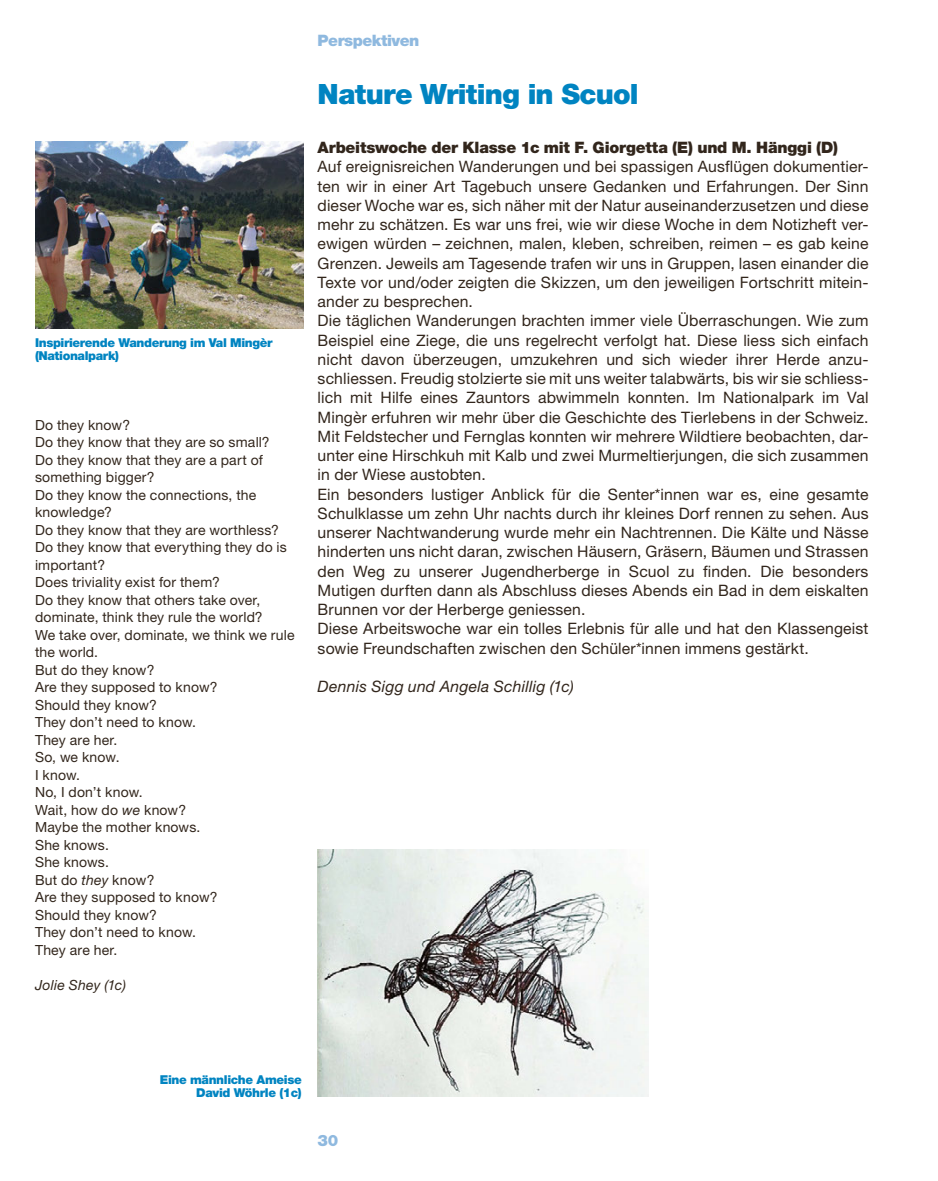
<style>
.page{position:relative;width:938px;height:1181px;background:#fff}
.page>*{position:absolute;margin:0;border:0;box-sizing:border-box;transform-origin:0 0}
.t1{font:900 28px "Helvetica Neue LT Std";letter-spacing:-.025em;color:#0084c1}
.t2{font:15.75px/19.2px "Helvetica Neue LT Std";letter-spacing:.01em;color:#32261c}
.t3{font:900 15.75px "Helvetica Neue LT Std";letter-spacing:-.015em;color:#32261c}
.t4{font:italic 15.75px "Helvetica Neue LT Std";letter-spacing:.015em;color:#32261c}
.t5{font:900 15.75px "Helvetica Neue LT Std";letter-spacing:-.03em;color:#8fb9df}
.t6{font:14px/17.5px "Helvetica Neue LT Std";letter-spacing:.01em;color:#32261c}
.t7{font:italic 14px "Helvetica Neue LT Std";letter-spacing:.015em;color:#32261c}
.t8{font:900 12.25px/13.1px "Helvetica Neue LT Std";letter-spacing:-.03em;color:#0084c1}
.s1{font-style:italic}
</style>
<div class="page">
<img style="left:35px;top:142px;width:268px;height:186px">
<img style="left:317px;top:849px;width:332px;height:247px">
<p class="t8" style="left:35px;top:336px;width:239px">Inspirierende Wanderung im Val Mingèr (Nationalpark)</p>
<p class="t6" style="left:35px;top:416px;width:261px">Do they know?<br>Do they know that they are so small?<br>Do they know that they are a part of something bigger?<br>Do they know the connections, the knowledge?<br>Do they know that they are worthless?<br>Do they know that everything they do is important?<br>Does triviality exist for them?<br>Do they know that others take over, dominate, think they rule the world?<br>We take over, dominate, we think we rule the world.<br>But do they know?<br>Are they supposed to know?<br>Should they know?<br>They don’t need to know.<br>They are her.<br>So, we know.<br>I know.<br>No, I don’t know.<br>Wait, how do <span class="s1">we</span> know?<br>Maybe the mother knows.<br>She knows.<br>She knows.<br>But do <span class="s1">they</span> know?<br>Are they supposed to know?<br>Should they know?<br>They don’t need to know.<br>They are her.</p>
<p class="t7" style="left:35px;top:976px;width:92px">Jolie Shey (1c)</p>
<p class="t5" style="left:317px;top:31px;width:103px">Perspektiven</p>
<h1 class="t1" style="left:317px;top:77px;width:322px">Nature Writing in Scuol</h1>
<p class="t3" style="left:317px;top:138px;width:522px">Arbeitswoche der Klasse 1c mit F. Giorgetta (E) und M. Hänggi (D)</p>
<p class="t2" style="left:317px;top:157px;width:552px">Auf ereignisreichen Wanderungen und bei spassigen Ausflügen dokumentier&shy;ten wir in einer Art Tagebuch unsere Gedanken und Erfahrungen. Der Sinn dieser Woche war es, sich näher mit der Natur auseinanderzusetzen und diese mehr zu schätzen. Es war uns frei, wie wir diese Woche in dem Notizheft ver&shy;ewigen würden – zeichnen, malen, kleben, schreiben, reimen – es gab keine Grenzen. Jeweils am Tagesende trafen wir uns in Gruppen, lasen einander die Texte vor und/oder zeigten die Skizzen, um den jeweiligen Fortschritt mitein&shy;ander zu besprechen.<br>Die täglichen Wanderungen brachten immer viele Überraschungen. Wie zum Beispiel eine Ziege, die uns regelrecht verfolgt hat. Diese liess sich einfach nicht davon überzeugen, umzukehren und sich wieder ihrer Herde anzu&shy;schliessen. Freudig stolzierte sie mit uns weiter talabwärts, bis wir sie schliess&shy;lich mit Hilfe eines Zauntors abwimmeln konnten. Im Nationalpark im Val Mingèr erfuhren wir mehr über die Geschichte des Tierlebens in der Schweiz.<br>Mit Feldstecher und Fernglas konnten wir mehrere Wildtiere beobachten, dar&shy;unter eine Hirschkuh mit Kalb und zwei Murmeltierjungen, die sich zusammen in der Wiese austobten.<br>Ein besonders lustiger Anblick für die Senter*innen war es, eine gesamte Schulklasse um zehn Uhr nachts durch ihr kleines Dorf rennen zu sehen. Aus unserer Nachtwanderung wurde mehr ein Nachtrennen. Die Kälte und Nässe hinderten uns nicht daran, zwischen Häusern, Gräsern, Bäumen und Strassen den Weg zu unserer Jugendherberge in Scuol zu finden. Die besonders Mutigen durften dann als Abschluss dieses Abends ein Bad in dem eiskalten Brunnen vor der Herberge geniessen.<br>Diese Arbeitswoche war ein tolles Erlebnis für alle und hat den Klassengeist sowie Freundschaften zwischen den Schüler*innen immens gestärkt.</p>
<p class="t4" style="left:317px;top:677px;width:258px">Dennis Sigg und Angela Schillig (1c)</p>
<p class="t8" style="left:160px;top:1074px;width:143px;line-height:12.2px;text-align:right">Eine männliche Ameise<br>David Wöhrle (1c)</p>
<p class="t5" style="left:317px;top:1131px;width:22px">30</p>
</div>
